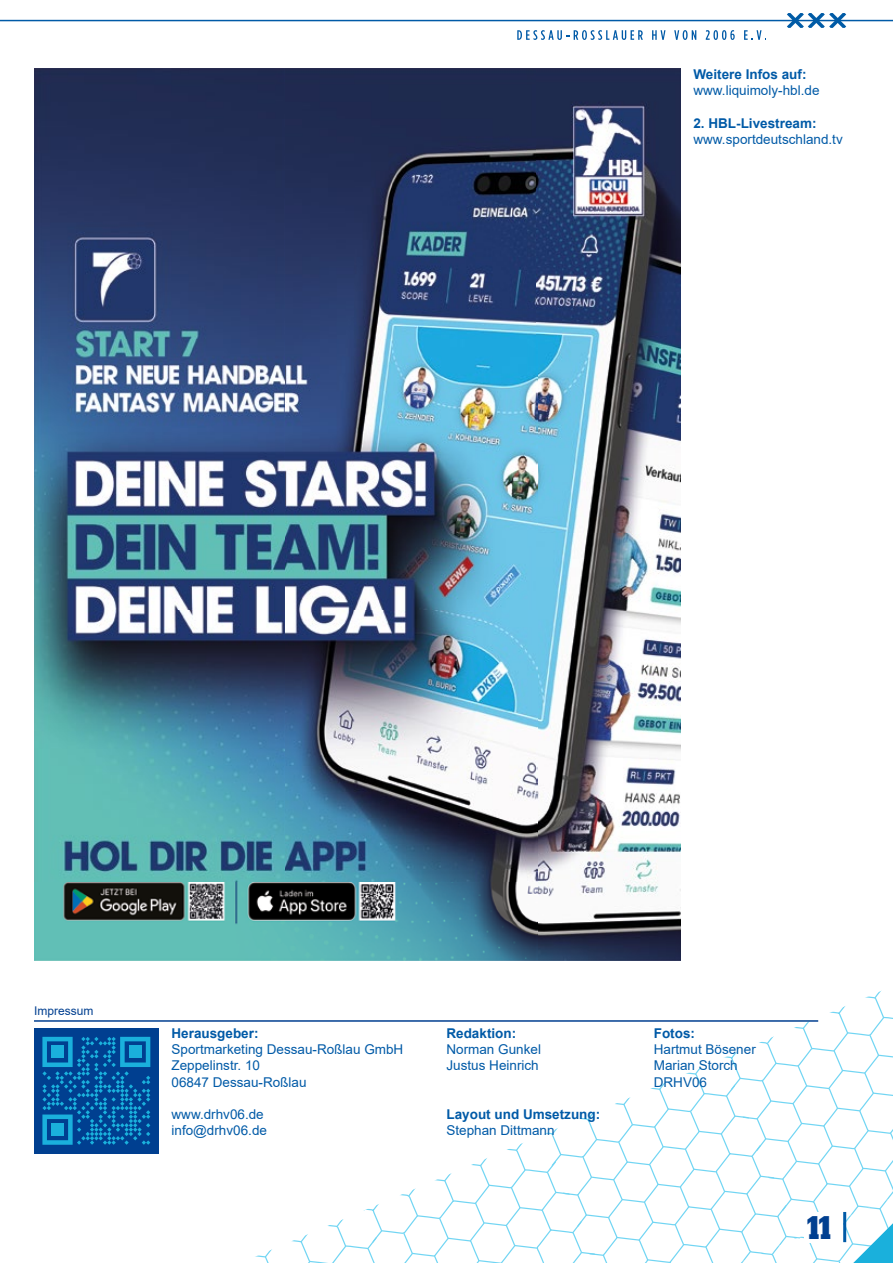
<style>
.page{position:relative;width:893px;height:1263px;background:#fff}
.page>*{position:absolute;margin:0;border:0;box-sizing:border-box;transform-origin:0 0}
.t1{font:700 33px "Square Slabserif 711 Pro";color:#003f90}
.t2{font:13.5px/16.2px "Arial";color:#005aa7}
.t3{font:700 13.5px "Arial";color:#005aa7}
.t4{font:12px "Arial";color:#003f90}
</style>
<div class="page">
<hr style="left:0;top:20px;width:893px;height:1px;background:#005aa7">
<svg style="left:518px;top:30px;width:125px;height:10px"></svg>
<svg style="left:652px;top:30px;width:13px;height:10px"></svg>
<svg style="left:674px;top:30px;width:22px;height:10px"></svg>
<svg style="left:706px;top:30px;width:29px;height:10px"></svg>
<svg style="left:744px;top:30px;width:22px;height:10px"></svg>
<svg style="left:787px;top:13px;width:59px;height:15px"></svg>
<svg style="left:255px;top:990px;width:638px;height:273px"></svg>
<img style="left:34px;top:68px;width:647px;height:892px">
<div style="left:34px;top:1028px;width:125px;height:125px;background:#003f90"></div>
<svg style="left:42px;top:1037px;width:108px;height:108px"></svg>
<div style="left:51px;top:1045px;width:13px;height:13px;background:#1ab0dc"></div>
<div style="left:129px;top:1045px;width:13px;height:13px;background:#1ab0dc"></div>
<div style="left:51px;top:1123px;width:13px;height:13px;background:#1ab0dc"></div>
<hr style="left:34px;top:1020px;width:784px;height:2px;background:#003f90">
<p class="t3" style="left:693px;top:65px;width:115px">Weitere Infos auf:</p>
<p class="t2" style="left:693px;top:82px;width:128px">www.liquimoly-hbl.de</p>
<p class="t3" style="left:693px;top:113px;width:125px">2. HBL-Livestream:</p>
<p class="t2" style="left:693px;top:131px;width:151px">www.sportdeutschland.tv</p>
<p class="t4" style="left:34px;top:1003px;width:61px">Impressum</p>
<p class="t3" style="left:171px;top:1024px;width:89px">Herausgeber:</p>
<p class="t2" style="left:171px;top:1041px;width:233px">Sportmarketing Dessau-Roßlau GmbH<br>Zeppelinstr. 10<br>06847 Dessau-Roßlau</p>
<p class="t2" style="left:171px;top:1106px;width:97px">www.drhv06.de info@drhv06.de</p>
<p class="t3" style="left:446px;top:1024px;width:71px">Redaktion:</p>
<p class="t2" style="left:446px;top:1041px;width:96px">Norman Gunkel<br>Justus Heinrich</p>
<p class="t3" style="left:446px;top:1105px;width:155px">Layout und Umsetzung:</p>
<p class="t2" style="left:446px;top:1122px;width:110px">Stephan Dittmann</p>
<p class="t3" style="left:654px;top:1024px;width:43px">Fotos:</p>
<p class="t2" style="left:654px;top:1041px;width:104px">Hartmut Bösener<br>Marian Storch<br>DRHV06</p>
<h1 class="t1" style="left:805px;top:1205px;width:31px">11</h1>
</div>
